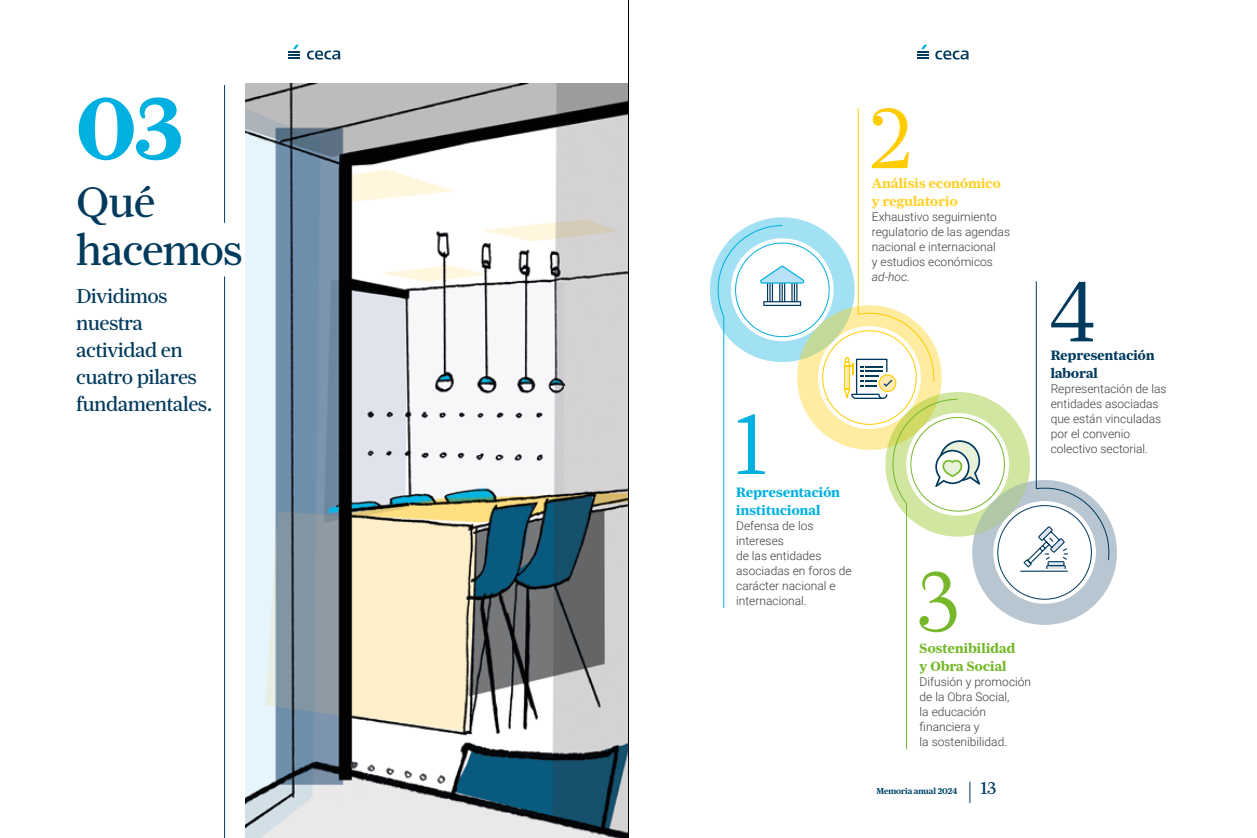
<style>
.page{position:relative;width:1257px;height:838px;background:#fff}
.page>*{position:absolute;margin:0;border:0;box-sizing:border-box;transform-origin:0 0}
.t1{font:600 93px "Farnham Headline";color:#00b0e1}
.t2{font:300 90px "Farnham Headline";color:#00b0e1}
.t3{font:300 90px "Farnham Headline";color:#76b82a}
.t4{font:300 90px "Farnham Headline";color:#003a5d}
.t5{font:300 90px "Farnham Headline";color:#fc0}
.t6{font:45px/48px "Farnham Headline";color:#003a5d}
.t7{font:21px/27px "Farnham Headline";color:#003a5d}
.t8{font:18px "Farnham Headline";color:#003a5d}
.t9{font:700 14.25px/18px "Farnham Headline";letter-spacing:.02em;color:#ffd12a}
.t10{font:700 14.25px/18px "Farnham Headline";letter-spacing:.02em;color:#00b0e1}
.t11{font:700 14.25px/18px "Farnham Headline";letter-spacing:.02em;color:#76b82a}
.t12{font:700 14.25px/18px "Farnham Headline";letter-spacing:.02em;color:#003a5d}
.t13{font:300 12px/15px "Roboto";color:#3c3c3b}
.t14{font:italic 300 12px "Roboto";color:#3c3c3b}
.t15{font:600 9px "Farnham Headline";color:#00466a}
</style>
<div class="page">
<svg style="left:970px;top:781px;width:1px;height:22px"></svg>
<svg style="left:935px;top:50px;width:33px;height:10px"></svg>
<svg style="left:917px;top:45px;width:11px;height:14px"></svg>
<svg style="left:307px;top:50px;width:33px;height:10px"></svg>
<svg style="left:289px;top:45px;width:11px;height:14px"></svg>
<img style="left:246px;top:84px;width:382px;height:754px">
<hr style="left:224px;top:276px;width:1px;height:562px;background:#003a5d">
<hr style="left:224px;top:85px;width:1px;height:138px;background:#003a5d">
<hr style="left:906px;top:503px;width:1px;height:246px;background:#76b82a">
<hr style="left:858px;top:108px;width:1px;height:206px;background:#fc0">
<svg style="left:709px;top:215px;width:408px;height:410px"></svg>
<hr style="left:628px;top:0;width:1px;height:838px;background:#000">
<h1 class="t1" style="left:77px;top:77px;width:108px">03</h1>
<h3 class="t6" style="left:77px;top:177px;width:167px">Qué hacemos</h3>
<h3 class="t7" style="left:77px;top:282px;width:137px">Dividimos nuestra actividad en cuatro pilares fundamentales.</h3>
<h2 class="t2" style="left:736px;top:396px;width:31px">1</h2>
<p class="t10" style="left:736px;top:483px;width:105px">Representación institucional</p>
<p class="t13" style="left:736px;top:518px;width:117px">Defensa de los intereses<br>de las entidades asociadas en foros de carácter nacional e internacional.</p>
<h2 class="t5" style="left:871px;top:90px;width:41px">2</h2>
<p class="t9" style="left:872px;top:174px;width:130px">Análisis económico y regulatorio</p>
<p class="t13" style="left:872px;top:209px;width:140px">Exhaustivo seguimiento regulatorio de las agendas nacional e internacional<br>y estudios económicos</p>
<p class="t14" style="left:872px;top:268px;width:40px">ad-hoc.</p>
<h2 class="t4" style="left:1049px;top:263px;width:48px">4</h2>
<p class="t12" style="left:1051px;top:346px;width:105px">Representación laboral</p>
<p class="t13" style="left:1051px;top:380px;width:117px">Representación de las entidades asociadas que están vinculadas por el convenio colectivo sectorial.</p>
<h2 class="t3" style="left:919px;top:553px;width:40px">3</h2>
<p class="t11" style="left:920px;top:639px;width:97px">Sostenibilidad y Obra Social</p>
<p class="t13" style="left:920px;top:674px;width:113px">Difusión y promoción de la Obra Social,<br>la educación financiera y<br>la sostenibilidad.</p>
<p class="t15" style="left:876px;top:786px;width:82px">Memoria anual 2024</p>
<h3 class="t8" style="left:981px;top:778px;width:17px">13</h3>
</div>
